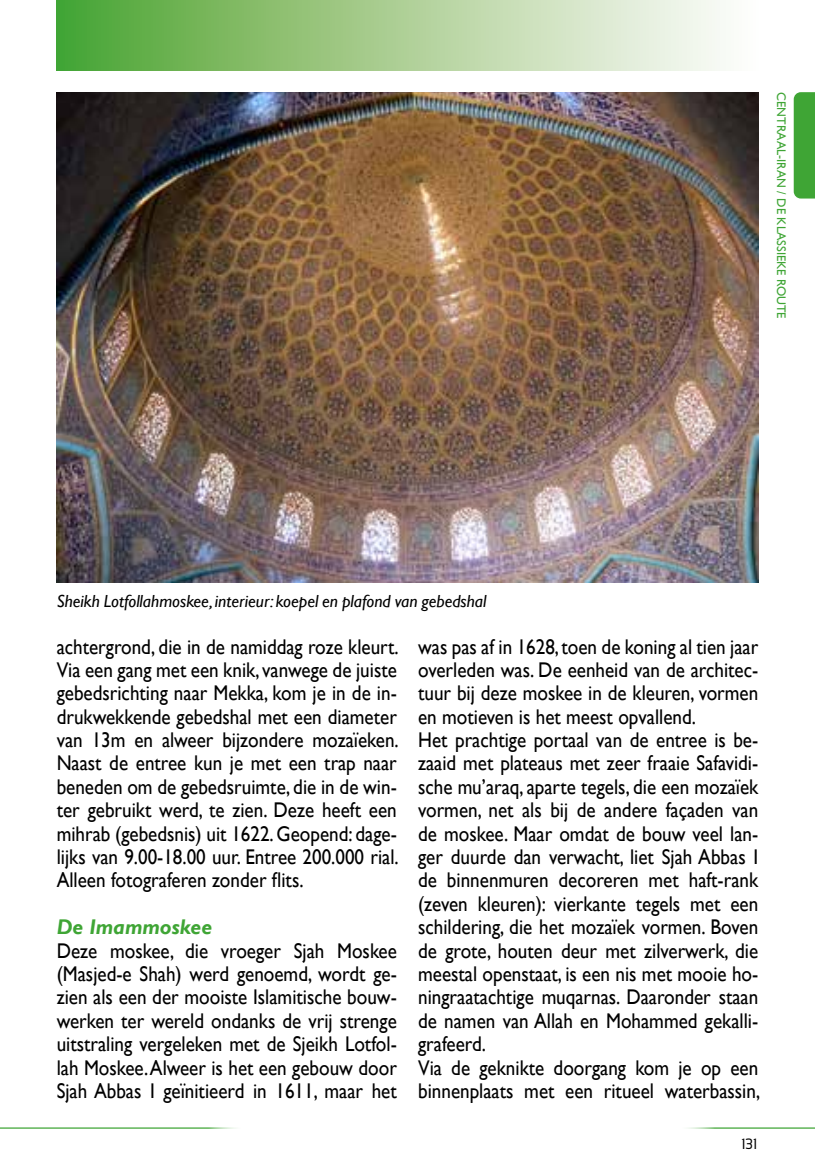
<style>
.page{position:relative;width:815px;height:1170px;background:#fff}
.page>*{position:absolute;margin:0;border:0;box-sizing:border-box;transform-origin:0 0}
.t1{font:21.25px/23.2px "Gill Sans";color:#000;text-align:justify;scale:.9 1}
.t2{font:italic 700 21.25px "Gill Sans";color:#3fa535}
.t3{font:italic 17.5px "Gill Sans";color:#000}
.t4{font:15px "Sansation";color:#000;scale:.9 1}
.t5{font:12.5px "Gill Sans";color:#3fa535}
</style>
<div class="page">
<div style="left:794px;top:92px;width:21px;height:106px;background:#3fa535"></div>
<div style="left:57px;top:0;width:701px;height:71px;background:linear-gradient(to right,#4fa330,#fffeff)"></div>
<img style="left:57px;top:92px;width:701px;height:490px">
<hr style="left:0;top:1127px;width:244px;height:1px;background:#3fa535">
<hr style="left:679px;top:1127px;width:136px;height:1px;background:#3fa535">
<p class="t5" style="left:788px;top:92px;width:228px;rotate:90deg">CENTRAAL-IRAN / DE KLASSIEKE ROUTE</p>
<p class="t3" style="left:57px;top:590px;width:431px">Sheikh Lotfollahmoskee, interieur: koepel en plafond van gebedshal</p>
<p class="t1" style="left:57px;top:635px;width:382px">achtergrond, die in de namiddag roze kleurt.<br>Via een gang met een knik, vanwege de juiste gebedsrichting naar Mekka, kom je in de in&shy;drukwekkende gebedshal met een diameter van 13m en alweer bijzondere mozaïeken.<br>Naast de entree kun je met een trap naar beneden om de gebedsruimte, die in de win&shy;ter gebruikt werd, te zien. Deze heeft een mihrab (gebedsnis) uit 1622. Geopend: dage&shy;lijks van 9.00-18.00 uur. Entree 200.000 rial.<br>Alleen fotograferen zonder flits.</p>
<p class="t2" style="left:57px;top:914px;width:157px">De Imammoskee</p>
<p class="t1" style="left:57px;top:938px;width:380px">Deze moskee, die vroeger Sjah Moskee (Masjed-e Shah) werd genoemd, wordt ge&shy;zien als een der mooiste Islamitische bouw&shy;werken ter wereld ondanks de vrij strenge uitstraling vergeleken met de Sjeikh Lotfol&shy;lah Moskee. Alweer is het een gebouw door Sjah Abbas I geïnitieerd in 1611, maar het</p>
<p class="t1" style="left:418px;top:635px;width:382px;text-align:left">was pas af in 1628, toen de koning al tien jaar overleden was. De eenheid van de architec&shy;tuur bij deze moskee in de kleuren, vormen en motieven is het meest opvallend.<br>Het prachtige portaal van de entree is be&shy;zaaid met plateaus met zeer fraaie Safavidi&shy;sche mu’araq, aparte tegels, die een mozaïek vormen, net als bij de andere façaden van de moskee. Maar omdat de bouw veel lan&shy;ger duurde dan verwacht, liet Sjah Abbas I de binnenmuren decoreren met haft-rank (zeven kleuren): vierkante tegels met een schildering, die het mozaïek vormen. Boven de grote, houten deur met zilverwerk, die meestal openstaat, is een nis met mooie ho&shy;ningraatachtige muqarnas. Daaronder staan de namen van Allah en Mohammed gekalli&shy;grafeerd.<br>Via de geknikte doorgang kom je op een binnenplaats met een ritueel waterbassin,</p>
<p class="t4" style="left:741px;top:1134px;width:19px">131</p>
</div>
